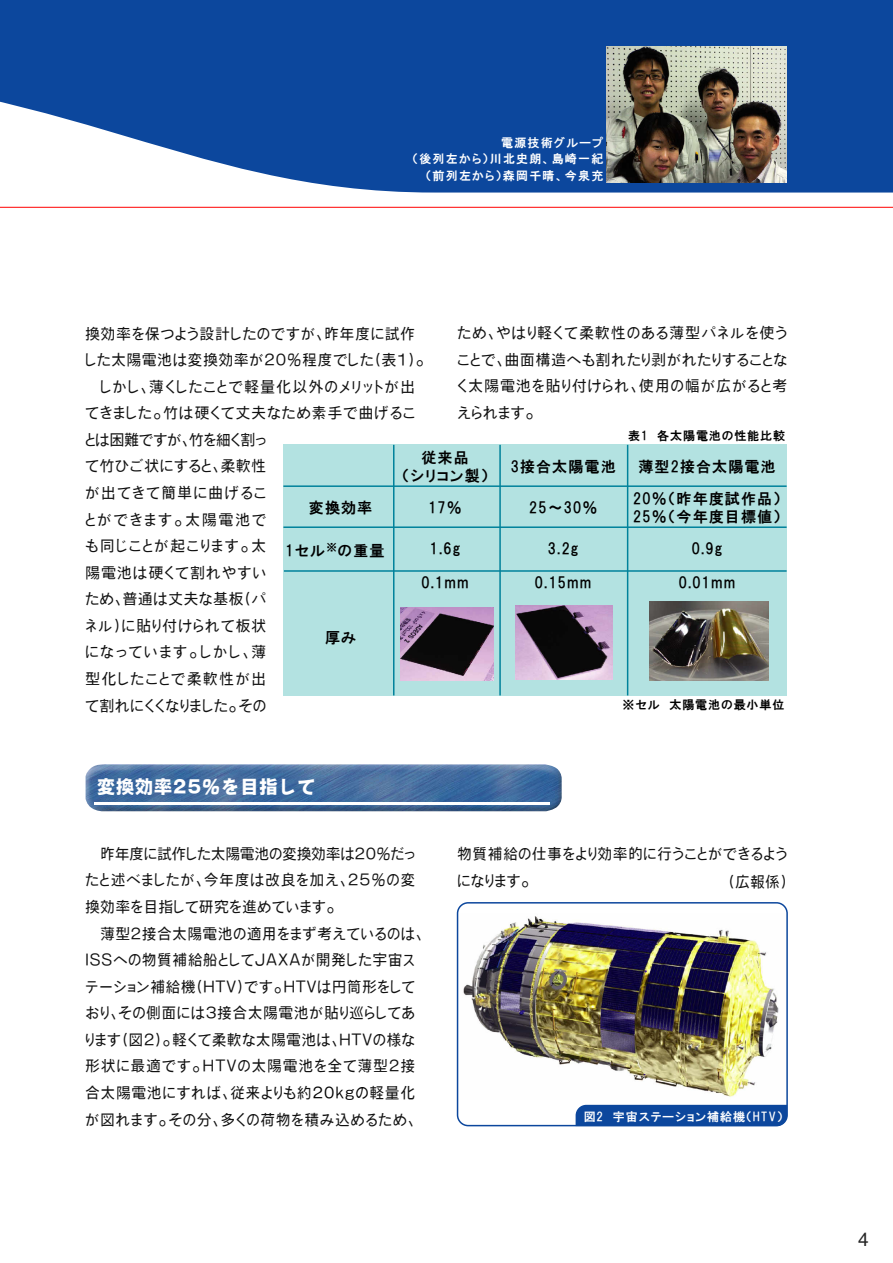
<style>
.page{position:relative;width:893px;height:1263px;background:#fff}
.page>*{position:absolute;margin:0;border:0;box-sizing:border-box;transform-origin:0 0}
.t1{font:18.9px "Helvetica";color:#252525}
.t2{font:18px "V7 Gothic Extra P";letter-spacing:.06em;color:#fff}
.t3{font:15px/26.5px "V7 Gothic Medium G";letter-spacing:.075em;color:#111;scale:.95 1}
.t4{font:15px/26.5px "V7 Gothic Medium G";letter-spacing:.075em;color:#111;text-align:justify}
.t5{font:15px/18px "HGP Gothic E";letter-spacing:.075em;color:#000;text-align:center}
.t6{font:15px "V7 Gothic Medium G";letter-spacing:.075em;color:#111;scale:.96 1}
.t7{font:15px "V7 Gothic Medium G";letter-spacing:.105em;color:#111}
.t8{font:15px "V7 Gothic Medium G";letter-spacing:.01em;color:#111}
.t9{font:15px "V7 Gothic Medium G";letter-spacing:.125em;color:#111}
.t10{font:15px "V7 Gothic Medium G";letter-spacing:.14em;color:#111}
.t11{font:15px "V7 Gothic Medium G";letter-spacing:.115em;color:#111}
.t12{font:15px "V7 Gothic Medium G";letter-spacing:.145em;color:#111}
.t13{font:15px "V7 Gothic Medium G";letter-spacing:.095em;color:#111}
.t14{font:15px "V7 Gothic Medium G";letter-spacing:.12em;color:#111}
.t15{font:12px/16.5px "HGP Gothic E";letter-spacing:.1em;color:#fff;text-align:right}
.t16{font:12px "HGP Gothic E";letter-spacing:.075em;color:#000}
.t17{font:12px "HGP Gothic E";letter-spacing:.075em;color:#fff}
.s1{color:#000}
</style>
<div class="page">
<svg style="left:0;top:0;width:893px;height:193px;background:#265aa7"></svg>
<hr style="left:0;top:207px;width:893px;height:1px;background:#f00">
<img style="left:85px;top:764px;width:477px;height:47px">
<hr style="left:94px;top:801px;width:456px;height:3px;background:#fff">
<div style="left:283px;top:444px;width:504px;height:251px;background:#b3e2e1"></div>
<hr style="left:393px;top:445px;width:1px;height:250px;background:#00829b">
<hr style="left:499px;top:445px;width:2px;height:250px;background:#00829b">
<hr style="left:627px;top:445px;width:1px;height:250px;background:#00829b">
<hr style="left:283px;top:485px;width:504px;height:2px;background:#00829b">
<hr style="left:283px;top:526px;width:504px;height:2px;background:#00829b">
<hr style="left:284px;top:570px;width:503px;height:2px;background:#00829b">
<div style="left:576px;top:1105px;width:210px;height:21px;background:#0c479d"></div>
<img style="left:400px;top:607px;width:94px;height:73px">
<img style="left:515px;top:606px;width:97px;height:73px">
<img style="left:650px;top:601px;width:119px;height:80px">
<img style="left:463px;top:916px;width:316px;height:182px">
<div style="left:457px;top:902px;width:331px;height:224px;border:2px solid #0c479d;border-radius:11px"></div>
<img style="left:606px;top:47px;width:181px;height:135px">
<p class="t15" style="left:412px;top:134px;width:193px">電源技術グループ<br>（後列左から）川北史朗、島崎一紀（前列左から）森岡千晴、今泉充</p>
<p class="t4" style="left:458px;top:319px;width:331px">ため、やはり軽くて柔軟性のある薄型パネルを使うことで、曲面構造へも割れたり剥がれたりすることなく太陽電池を貼り付けられ、使用の幅が広がると考えられます。</p>
<p class="t6" style="left:85px;top:326px;width:345px">換効率を保つよう設計したのですが、昨年度に試作</p>
<p class="t6" style="left:85px;top:352px;width:355px">した太陽電池は変換効率が20％程度でした（表1）。</p>
<p class="t7" style="left:100px;top:379px;width:316px">しかし、薄くしたことで軽量化以外のメリットが出</p>
<p class="t4" style="left:85px;top:400px;width:331px">てきました。竹は硬くて丈夫なため素手で曲げるこ</p>
<p class="t8" style="left:85px;top:432px;width:182px">とは困難ですが、竹を細く割っ</p>
<p class="t4" style="left:85px;top:453px;width:182px">て竹ひご状にすると、柔軟性</p>
<p class="t11" style="left:85px;top:485px;width:182px">が出てきて簡単に曲げるこ</p>
<p class="t12" style="left:85px;top:512px;width:182px">とができます。太陽電池で</p>
<p class="t9" style="left:85px;top:538px;width:182px">も同じことが起こります。太</p>
<p class="t13" style="left:85px;top:565px;width:182px">陽電池は硬くて割れやすい</p>
<p class="t4" style="left:85px;top:586px;width:182px">ため、普通は丈夫な基板（パ</p>
<p class="t4" style="left:85px;top:612px;width:182px">ネル）に貼り付けられて板状</p>
<p class="t10" style="left:85px;top:644px;width:182px">になっています。しかし、薄</p>
<p class="t14" style="left:85px;top:671px;width:182px">型化したことで柔軟性が出</p>
<p class="t4" style="left:85px;top:692px;width:182px">て割れにくくなりました。その</p>
<p class="t16" style="left:628px;top:429px;width:158px">表1 各太陽電池の性能比較</p>
<p class="t5" style="left:402px;top:448px;width:88px">従来品<br>（シリコン製）</p>
<p class="t5" style="left:511px;top:457px;width:106px">3接合太陽電池</p>
<p class="t5" style="left:638px;top:457px;width:139px">薄型2接合太陽電池</p>
<p class="t5" style="left:309px;top:499px;width:65px">変換効率</p>
<p class="t5" style="left:428px;top:499px;width:35px">17％</p>
<p class="t5" style="left:529px;top:499px;width:70px">25～30％</p>
<p class="t5" style="left:633px;top:490px;width:149px;text-align:left">20％（昨年度試作品）<br>25％（今年度目標値）</p>
<p class="t5" style="left:285px;top:541px;width:100px">1セル<sup>※</sup>の重量</p>
<p class="t5" style="left:430px;top:539px;width:32px">1.6g</p>
<p class="t5" style="left:421px;top:573px;width:49px">0.1mm</p>
<p class="t5" style="left:535px;top:573px;width:58px">0.15mm</p>
<p class="t5" style="left:548px;top:539px;width:32px">3.2g</p>
<p class="t5" style="left:692px;top:539px;width:32px">0.9g</p>
<p class="t5" style="left:679px;top:573px;width:58px">0.01mm</p>
<p class="t5" style="left:325px;top:629px;width:33px">厚み</p>
<p class="t16" style="left:622px;top:699px;width:163px">※セル 太陽電池の最小単位</p>
<p class="t2" style="left:97px;top:777px;width:220px">変換効率25％を目指して</p>
<p class="t3" style="left:85px;top:840px;width:348px;text-align:justify;text-indent:15px">昨年度に試作した太陽電池の変換効率は20％だったと述べましたが、今年度は改良を加え、25％の変換効率を目指して研究を進めています。</p>
<p class="t3" style="left:85px;top:920px;width:357px;text-indent:15px">薄型2接合太陽電池の適用をまず考えているのは、<br>ISSへの物質補給船としてJAXAが開発した宇宙ステーション補給機（HTV）です。HTVは円筒形をしており、その側面には3接合太陽電池が貼り巡らしてあります（図2）。軽くて柔軟な太陽電池は、HTVの様な形状に最適です。HTVの太陽電池を全て薄型2接合太陽電池にすれば、従来よりも約<span class="s1">20kgの</span>軽量化が図れます。その分、多くの荷物を積み込めるため、</p>
<p class="t3" style="left:458px;top:840px;width:348px">物質補給の仕事をより効率的に行うことができるようになります。</p>
<p class="t3" style="left:728px;top:868px;width:64px">（広報係）</p>
<p class="t17" style="left:584px;top:1110px;width:201px">図2 宇宙ステーション補給機（HTV）</p>
<p class="t1" style="left:858px;top:1228px;width:12px">4</p>
</div>
